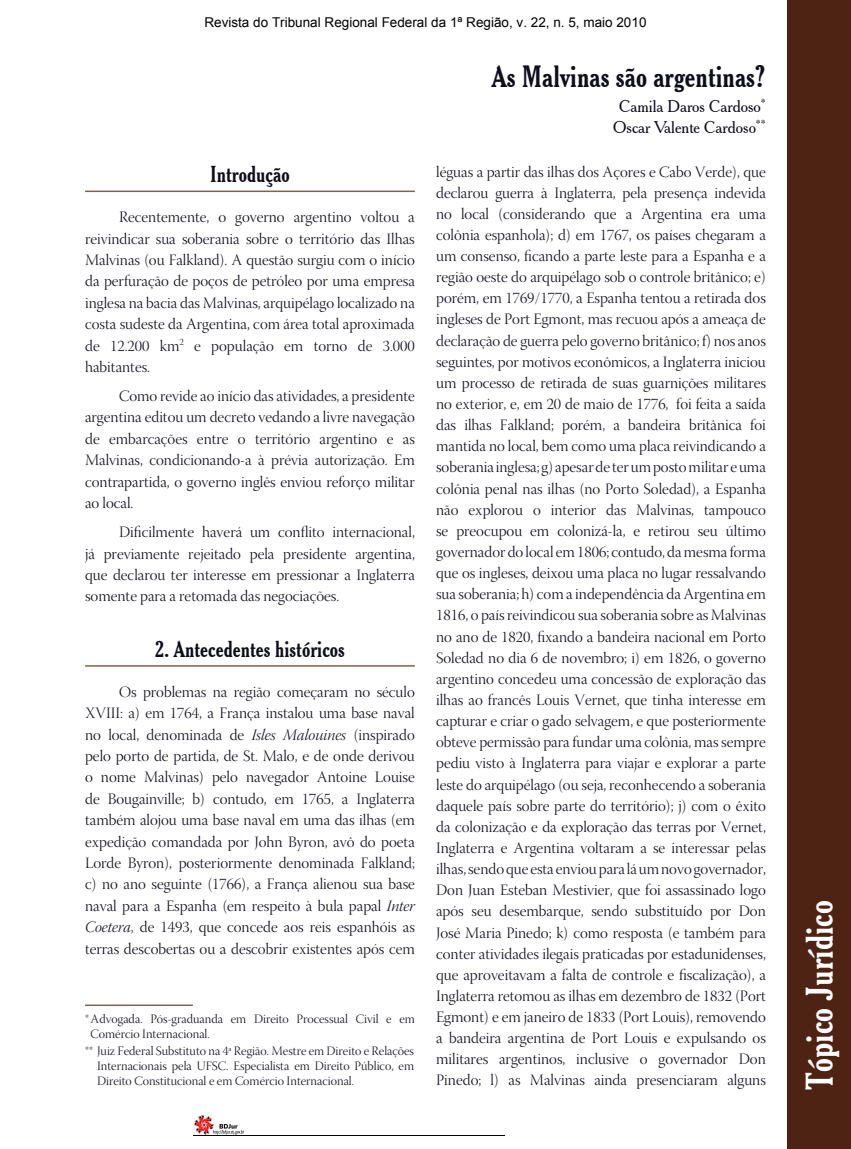
<style>
.page{position:relative;width:851px;height:1149px;background:#fff}
.page>*{position:absolute;margin:0;border:0;box-sizing:border-box;transform-origin:0 0}
.t1{font:700 condensed 37.5px "Cheltenham BT";color:#fff}
.t2{font:700 condensed 30px "Cheltenham BT";color:#0d0e1a}
.t3{font:700 condensed 22.5px "Cheltenham BT";color:#0d0e1a}
.t4{font:16.5px/21px "Cheltenham BT";color:#0d0e1a;text-align:center}
.t5{font:15.75px/21.1px "Warnock Pro Light Disp";color:#0d0e1a;text-align:justify}
.t6{font:13.5px "Arial";color:#000}
.t7{font:12.75px/15.3px "Warnock Pro Light Disp";color:#0d0e1a}
.s1{font-family:"Warnock Pro Light It Disp"}
</style>
<div class="page">
<div style="left:787px;top:0;width:63px;height:1148px;background:#4f2313"></div>
<hr style="left:85px;top:190px;width:330px;height:2px;background:#836051">
<hr style="left:85px;top:665px;width:330px;height:1px;background:#836051">
<hr style="left:85px;top:1004px;width:108px;height:1px;background:#836051">
<img style="left:194px;top:1115px;width:49px;height:18px">
<hr style="left:193px;top:1134px;width:311px;height:1px;background:#000">
<p class="t6" style="left:204px;top:13px;width:443px">Revista do Tribunal Regional Federal da 1ª Região, v. 22, n. 5, maio 2010</p>
<h3 class="t3" style="left:210px;top:160px;width:81px">Introdução</h3>
<p class="t5" style="left:85px;top:208px;width:331px;text-indent:34px">Recentemente, o governo argentino voltou a reivindicar sua soberania sobre o território das Ilhas Malvinas (ou Falkland). A questão surgiu com o início da perfuração de poços de petróleo por uma empresa inglesa na bacia das Malvinas, arquipélago localizado na costa sudeste da Argentina, com área total aproximada de 12.200 km<sup>2</sup> e população em torno de 3.000 habitantes.</p>
<p class="t5" style="left:85px;top:386px;width:331px;text-indent:34px">Como revide ao início das atividades, a presidente argentina editou um decreto vedando a livre navegação de embarcações entre o território argentino e as Malvinas, condicionando-a à prévia autorização. Em contrapartida, o governo inglês enviou reforço militar ao local.</p>
<p class="t5" style="left:85px;top:522px;width:331px;text-indent:34px">Dificilmente haverá um conflito internacional, já previamente rejeitado pela presidente argentina, que declarou ter interesse em pressionar a Inglaterra somente para a retomada das negociações.</p>
<h3 class="t3" style="left:155px;top:634px;width:191px">2. Antecedentes históricos</h3>
<p class="t5" style="left:85px;top:682px;width:331px;text-indent:34px">Os problemas na região começaram no século XVIII: a) em 1764, a França instalou uma base naval no local, denominada de <span class="s1">Isles Malouines</span> (inspirado pelo porto de partida, de St. Malo, e de onde derivou o nome Malvinas) pelo navegador Antoine Louise de Bougainville; b) contudo, em 1765, a Inglaterra também alojou uma base naval em uma das ilhas (em expedição comandada por John Byron, avô do poeta Lorde Byron), posteriormente denominada Falkland; c) no ano seguinte (1766), a França alienou sua base naval para a Espanha (em respeito à bula papal <span class="s1">Inter Coetera</span>, de 1493, que concede aos reis espanhóis as terras descobertas ou a descobrir existentes após cem</p>
<p class="t7" style="left:91px;top:1011px;width:326px;text-indent:-6px">*Advogada. Pós-graduanda em Direito Processual Civil e em<br>Comércio Internacional.</p>
<p class="t7" style="left:97px;top:1043px;width:318px;text-align:justify;text-indent:-12px">** Juiz Federal Substituto na 4ª Região. Mestre em Direito e Relações Internacionais pela UFSC. Especialista em Direito Público, em Direito Constitucional e em Comércio Internacional.</p>
<h2 class="t2" style="left:491px;top:58px;width:275px">As Malvinas são argentinas?</h2>
<p class="t4" style="left:613px;top:95px;width:154px">Camila Daros Cardoso<sup>*<br></sup>Oscar Valente Cardoso<sup>**</sup></p>
<p class="t5" style="left:436px;top:162px;width:331px">léguas a partir das ilhas dos Açores e Cabo Verde), que declarou guerra à Inglaterra, pela presença indevida no local (considerando que a Argentina era uma colônia espanhola); d) em 1767, os países chegaram a um consenso, ficando a parte leste para a Espanha e a região oeste do arquipélago sob o controle britânico; e) porém, em 1769/1770, a Espanha tentou a retirada dos ingleses de Port Egmont, mas recuou após a ameaça de declaração de guerra pelo governo britânico; f) nos anos seguintes, por motivos econômicos, a Inglaterra iniciou um processo de retirada de suas guarnições militares no exterior, e, em 20 de maio de 1776, foi feita a saída das ilhas Falkland; porém, a bandeira britânica foi mantida no local, bem como uma placa reivindicando a soberania inglesa; g) apesar de ter um posto militar e uma colônia penal nas ilhas (no Porto Soledad), a Espanha não explorou o interior das Malvinas, tampouco se preocupou em colonizá-la, e retirou seu último governador do local em 1806; contudo, da mesma forma que os ingleses, deixou uma placa no lugar ressalvando sua soberania; h) com a independência da Argentina em 1816, o país reivindicou sua soberania sobre as Malvinas no ano de 1820, fixando a bandeira nacional em Porto Soledad no dia 6 de novembro; i) em 1826, o governo argentino concedeu uma concessão de exploração das ilhas ao francês Louis Vernet, que tinha interesse em capturar e criar o gado selvagem, e que posteriormente obteve permissão para fundar uma colônia, mas sempre pediu visto à Inglaterra para viajar e explorar a parte leste do arquipélago (ou seja, reconhecendo a soberania daquele país sobre parte do território); j) com o êxito da colonização e da exploração das terras por Vernet, Inglaterra e Argentina voltaram a se interessar pelas ilhas, sendo que esta enviou para lá um novo governador, Don Juan Esteban Mestivier, que foi assassinado logo após seu desembarque, sendo substituído por Don José Maria Pinedo; k) como resposta (e também para conter atividades ilegais praticadas por estadunidenses, que aproveitavam a falta de controle e fiscalização), a Inglaterra retomou as ilhas em dezembro de 1832 (Port Egmont) e em janeiro de 1833 (Port Louis), removendo a bandeira argentina de Port Louis e expulsando os militares argentinos, inclusive o governador Don Pinedo; l) as Malvinas ainda presenciaram alguns</p>
<h1 class="t1" style="left:796px;top:1089px;width:191px;rotate:-90deg">Tópico Jurídico</h1>
</div>
